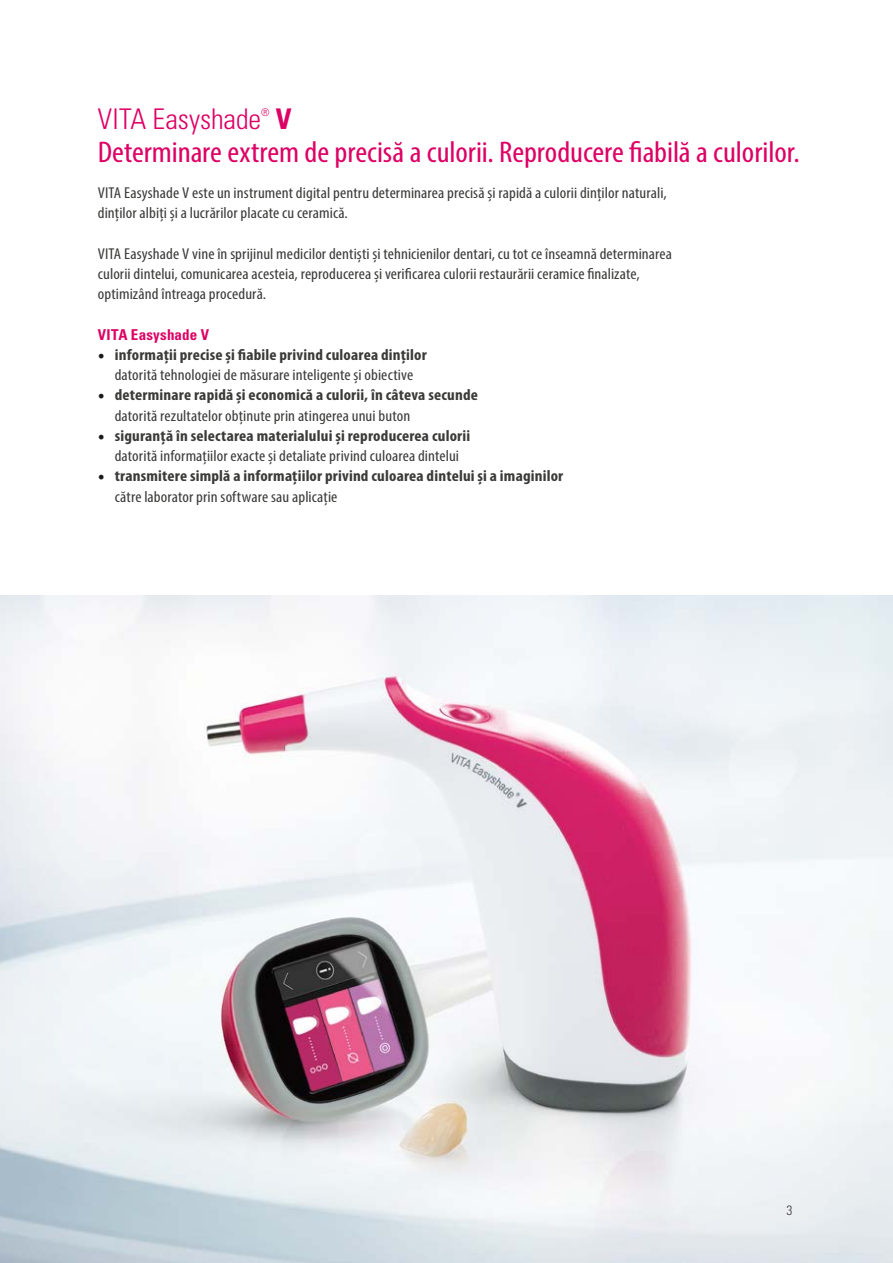
<style>
.page{position:relative;width:893px;height:1263px;background:#fff}
.page>*{position:absolute;margin:0;border:0;box-sizing:border-box;transform-origin:0 0}
.t1{font:condensed 30px "Myriad Pro";color:#dd0064;scale:1.08 1}
.t2{font:300 condensed 28.5px "Univers";letter-spacing:-.005em;color:#dd0064}
.t3{font:700 condensed 28.5px "Univers";color:#dd0064}
.t4{font:condensed 15.75px/20.2px "Myriad Pro";letter-spacing:.005em;color:#3b3b3a;scale:1.08 1}
.t5{font:700 condensed 15.75px/20.2px "Myriad Pro";letter-spacing:.01em;color:#3b3b3a;scale:1.08 1}
.t6{font:700 condensed 15px "Univers";letter-spacing:.01em;color:#dd0064}
.t7{font:300 condensed 13.5px "Univers";color:#3b3b3a}
.t8{font:300 condensed 10.5px "Univers";color:#dd0064}
.s1{font-family:"Minion Pro";font-stretch:normal;font-size:18px;color:#1a1a1a}
.s2{font-weight:700}
.s3{font-family:"Minion Pro";font-weight:400;font-stretch:normal;font-size:18px;color:#1a1a1a}
.s4{font-weight:400}
</style>
<div class="page">
<img style="left:0;top:595px;width:893px;height:668px">
<h2 class="t2" style="left:98px;top:102px;width:165px">VITA Easyshade</h2>
<p class="t8" style="left:261px;top:106px;width:10px">®</p>
<h2 class="t3" style="left:276px;top:101px;width:17px">V</h2>
<h1 class="t1" style="left:98px;top:134px;width:651px">Determinare extrem de precisă a culorii. Reproducere fiabilă a culorilor.</h1>
<p class="t4" style="left:98px;top:182px;width:528px">VITA Easyshade V este un instrument digital pentru determinarea precisă și rapidă a culorii dinților naturali, dinților albiți și a lucrărilor placate cu ceramică.</p>
<p class="t4" style="left:98px;top:243px;width:533px">VITA Easyshade V vine în sprijinul medicilor dentiști și tehnicienilor dentari, cu tot ce înseamnă determinarea culorii dintelui, comunicarea acesteia, reproducerea și verificarea culorii restaurării ceramice finalizate, optimizând întreaga procedură.</p>
<p class="t6" style="left:98px;top:325px;width:113px">VITA Easyshade V</p>
<p class="t4" style="left:98px;top:344px;width:306px;text-align:center"><span class="s1">•</span> <span class="s2">informații precise și fiabile privind culoarea dinților </span>datorită tehnologiei de măsurare inteligente și obiective</p>
<p class="t5" style="left:115px;top:385px;width:338px;text-indent:-17px"><span class="s3">•</span> determinare rapidă și economică a culorii, în câteva secunde <span class="s4">datorită rezultatelor obținute prin atingerea unui buton</span></p>
<p class="t4" style="left:98px;top:425px;width:346px;text-align:center"><span class="s1">•</span> <span class="s2">siguranță în selectarea materialului și reproducerea culorii </span>datorită informațiilor exacte și detaliate privind culoarea dintelui</p>
<p class="t5" style="left:115px;top:466px;width:417px;text-indent:-17px"><span class="s3">•</span> transmitere simplă a informațiilor privind culoarea dintelui și a imaginilor <span class="s4">către laborator prin software sau aplicație</span></p>
<p class="t7" style="left:786px;top:1202px;width:7px">3</p>
</div>
